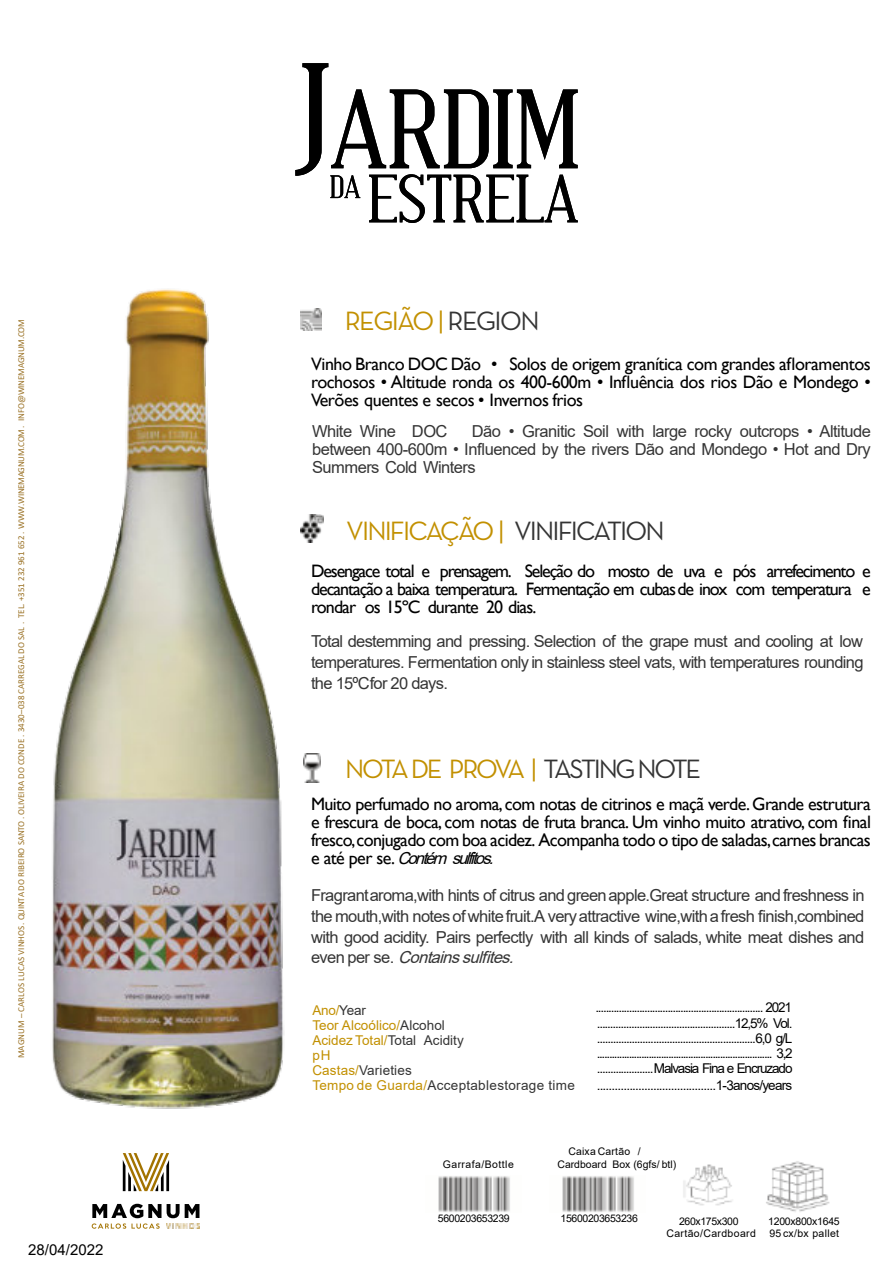
<style>
.page{position:relative;width:894px;height:1276px;background:#fff}
.page>*{position:absolute;margin:0;border:0;box-sizing:border-box;transform-origin:0 0}
.t1{font:27px "Neutra Text";letter-spacing:-.07em;color:#c29000}
.t2{font:18px/18px "Gill Sans";letter-spacing:-.035em;color:#000;text-align:justify}
.t3{font:16.5px/20.5px "Arial";letter-spacing:-.035em;color:#353535;text-align:justify}
.t4{font:italic 16.5px "Arial";color:#000}
.t5{font:15px "Arial";color:#000}
.t6{font:13.5px/15px "Arial";letter-spacing:-.08em;color:#000;text-align:justify}
.t7{font:13.5px/15px "Arial";letter-spacing:.005em;color:#c29000}
.t8{font:13.5px "Arial";letter-spacing:-.06em;color:#000}
.t9{font:10.5px "Arial";letter-spacing:-.035em;color:#000}
.t10{font:10.5px "Arial";color:#000}
.t11{font:10.5px "Arial";letter-spacing:.035em;color:#000}
.t12{font:10.5px "Arial";letter-spacing:.045em;color:#000}
.t13{font:10.5px "Arial";letter-spacing:-.025em;color:#000}
.t14{font:10.5px "Arial";letter-spacing:.03em;color:#000}
.t15{font:10.5px "Arial";letter-spacing:.02em;color:#000}
.t16{font:9px "Calibri";letter-spacing:-.005em;color:#9a7124}
.s1{color:#343434}
.s2{font-family:"Gill Sans";font-style:normal;font-size:18px}
.s3{font-style:italic}
</style>
<div class="page">
<img style="left:300px;top:308px;width:21px;height:22px">
<img style="left:562px;top:1176px;width:72px;height:36px">
<img style="left:438px;top:1176px;width:72px;height:36px">
<img style="left:766px;top:1161px;width:64px;height:51px">
<img style="left:683px;top:1164px;width:49px;height:42px">
<img style="left:301px;top:514px;width:22px;height:29px">
<img style="left:304px;top:754px;width:16px;height:28px">
<img style="left:52px;top:289px;width:232px;height:820px">
<svg style="left:295px;top:63px;width:283px;height:160px"></svg>
<svg style="left:123px;top:1153px;width:46px;height:38px"></svg>
<svg style="left:92px;top:1204px;width:107px;height:25px"></svg>
<img style="left:167px;top:1223px;width:33px;height:6px">
<p class="t16" style="left:18px;top:1058px;width:740px;rotate:-90deg">MAGNUM – CARLOS LUCAS VINHOS . QUINTA DO RIBEIRO SANTO .OLIVEIRA DO CONDE . 3430–038 CARREGALDO SAL . TEL. +351 232 961 652 . WWW.WINEMAGNUM.COM. INFO@WINEMAGNUM.COM</p>
<p class="t5" style="left:28px;top:1244px;width:77px">28/04/2022</p>
<h1 class="t1" style="left:345px;top:311px;width:197px">REGIÃO | <span class="s1">REGION</span></h1>
<p class="t2" style="left:311px;top:356px;width:561px">Vinho Branco DOC Dão • Solos de origem granítica com grandes afloramentos rochosos • Altitude ronda os 400-600m • Influência dos rios Dão e Mondego • Verões quentes e secos • Invernos frios</p>
<p class="t3" style="left:312px;top:422px;width:137px">White Wine DOC</p>
<p class="t3" style="left:312px;top:423px;width:560px;line-height:18px;text-indent:160px">Dão • Granitic Soil with large rocky outcrops • Altitude between 400-600m • Influenced by the rivers Dão and Mondego • Hot and Dry Summers Cold Winters</p>
<h1 class="t1" style="left:346px;top:521px;width:320px">VINIFICAÇÃO | <span class="s1">VINIFICATION</span></h1>
<p class="t2" style="left:311px;top:564px;width:561px">Desengace total e prensagem. Seleção do mosto de uva e pós arrefecimento e decantação a baixa temperatura. Fermentação em cubasde inox com temperatura e rondar os 15ºC durante 20 dias.</p>
<p class="t3" style="left:311px;top:632px;width:554px;line-height:21px">Total destemming and pressing. Selection of the grape must and cooling at low temperatures. Fermentation only in stainless steel vats, with temperatures rounding the 15ºCfor 20 days.</p>
<h1 class="t1" style="left:345px;top:759px;width:357px">NOTADE PROVA | <span class="s1">TASTINGNOTE</span></h1>
<p class="t2" style="left:311px;top:797px;width:561px">Muito perfumado no aroma, com notas de citrinos e maçã verde. Grande estrutura e frescura de boca, com notas de fruta branca. Um vinho muito atrativo, com final fresco,conjugado com boa acidez. Acompanha todo o tipo de saladas,carnes brancas</p>
<p class="t4" style="left:311px;top:852px;width:188px"><span class="s2">e a t é p e r s e .</span> Contém sulfitos.</p>
<p class="t3" style="left:311px;top:887px;width:555px">Fragrantaroma,with hints of citrus and greenapple.Great structure and freshness in the mouth,with notes of whitefruit.A very attractive wine,with afresh finish,combined with good acidity. Pairs perfectly with all kinds of salads, white meat dishes and e v e n p e r s e . <span class="s3">Contains sulfites.</span></p>
<p class="t7" style="left:312px;top:1003px;width:264px">Ano/<span class="s1">Year<br></span>Teor Alcoólico/<span class="s1">Alcohol<br></span>Acidez Total/<span class="s1">Total Acidity<br></span>pH<br>Castas/<span class="s1">Varieties<br></span>Tempo de Guarda/<span class="s1">Acceptablestorage time</span></p>
<p class="t6" style="left:595px;top:1001px;width:198px">................................................................. 2021</p>
<p class="t6" style="left:596px;top:1016px;width:197px">....................................................12,5% Vol. ...........................................................6,0 g/L ....................................................................... 3,2 .....................Malvasia Fina e Encruzado</p>
<p class="t8" style="left:596px;top:1081px;width:197px">........................................1-3anos/years</p>
<p class="t15" style="left:568px;top:1147px;width:74px">Caixa Cartão /</p>
<p class="t12" style="left:443px;top:1160px;width:72px">Garrafa/Bottle</p>
<p class="t10" style="left:557px;top:1160px;width:120px">Cardboard Box (6gfs/ btl)</p>
<p class="t9" style="left:438px;top:1214px;width:73px">5600203653239</p>
<p class="t9" style="left:560px;top:1214px;width:79px">15600203653236</p>
<p class="t13" style="left:768px;top:1218px;width:73px">1200x800x1645</p>
<p class="t11" style="left:666px;top:1229px;width:91px">Cartão/Cardboard</p>
<p class="t14" style="left:769px;top:1229px;width:71px">95 cx/bx pallet</p>
<p class="t9" style="left:679px;top:1218px;width:61px">260x175x300</p>
</div>
